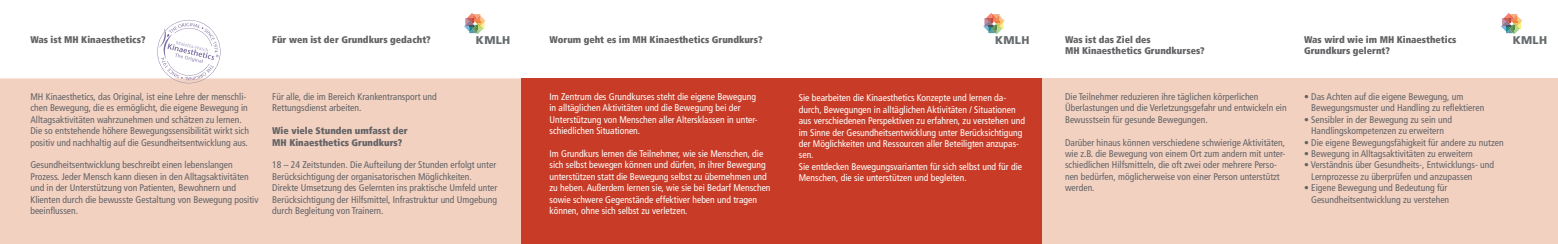
<style>
.page{position:relative;width:1558px;height:244px;background:#fff}
.page>*{position:absolute;margin:0;border:0;box-sizing:border-box;transform-origin:0 0}
.t1{font:900 11.2px "Frutiger";letter-spacing:.025em;color:#666b6d}
.t2{font:condensed 9.62px/11.4px "Frutiger LT";color:#636366}
.t3{font:condensed 9.62px/11.4px "Frutiger LT";color:#fff}
.t4{font:900 condensed 9.62px/11.4px "Frutiger LT";color:#636366}
</style>
<div class="page">
<div style="left:0;top:78px;width:521px;height:165px;background:#f2d1c1"></div>
<div style="left:1042px;top:78px;width:516px;height:165px;background:#f2d1c1"></div>
<div style="left:521px;top:78px;width:521px;height:165px;background:#c83c27"></div>
<svg style="left:983px;top:13px;width:21px;height:21px"></svg>
<svg style="left:464px;top:13px;width:21px;height:21px"></svg>
<svg style="left:1501px;top:13px;width:21px;height:21px"></svg>
<svg style="left:157px;top:20px;width:63px;height:63px"></svg>
<p class="t4" style="left:30px;top:34px;width:117px">Was ist MH Kinaesthetics?</p>
<p class="t2" style="left:30px;top:91px;width:220px">MH Kinaesthetics, das Original, ist eine Lehre der menschli&shy;chen Bewegung, die es ermöglicht, die eigene Bewegung in Alltagsaktivitäten wahrzunehmen und schätzen zu lernen.<br>Die so entstehende höhere Bewegungssensibilität wirkt sich positiv und nachhaltig auf die Gesundheitsentwicklung aus.</p>
<p class="t2" style="left:30px;top:159px;width:230px">Gesundheitsentwicklung beschreibt einen lebenslangen Prozess. Jeder Mensch kann diesen in den Alltagsaktivitäten und in der Unterstützung von Patienten, Bewohnern und Klienten durch die bewusste Gestaltung von Bewegung positiv beeinflussen.</p>
<p class="t1" style="left:476px;top:33px;width:36px">KMLH</p>
<p class="t1" style="left:995px;top:33px;width:36px">KMLH</p>
<p class="t4" style="left:1065px;top:34px;width:87px">Was ist das Ziel des</p>
<p class="t1" style="left:1512px;top:33px;width:36px">KMLH</p>
<p class="t4" style="left:1065px;top:45px;width:141px">MH Kinaesthetics Grundkurses?</p>
<p class="t2" style="left:1065px;top:91px;width:223px">Die Teilnehmer reduzieren ihre täglichen körperlichen<br>Überlastungen und die Verletzungsgefahr und entwickeln ein<br>Bewusstsein für gesunde Bewegungen.</p>
<p class="t2" style="left:1065px;top:136px;width:222px">Darüber hinaus können verschiedene schwierige Aktivitäten, wie z.B. die Bewegung von einem Ort zum andern mit unter&shy;schiedlichen Hilfsmitteln, die oft zwei oder mehrere Perso&shy;nen bedürfen, möglicherweise von einer Person unterstützt werden.</p>
<p class="t4" style="left:549px;top:34px;width:215px">Worum geht es im MH Kinaesthetics Grundkurs?</p>
<p class="t4" style="left:272px;top:34px;width:160px">Für wen ist der Grundkurs gedacht?</p>
<p class="t4" style="left:1304px;top:34px;width:154px">Was wird wie im MH Kinaesthetics<br>Grundkurs gelernt?</p>
<p class="t2" style="left:1311px;top:91px;width:175px;text-indent:-7px">• Das Achten auf die eigene Bewegung, um<br>Bewegungsmuster und Handling zu reflektieren</p>
<p class="t2" style="left:1304px;top:113px;width:149px;text-align:center">• Sensibler in der Bewegung zu sein und<br>Handlingskompetenzen zu erweitern</p>
<p class="t2" style="left:1304px;top:136px;width:201px">• Die eigene Bewegungsfähigkeit für andere zu nutzen</p>
<p class="t2" style="left:1304px;top:148px;width:170px">• Bewegung in Alltagsaktivitäten zu erweitern</p>
<p class="t2" style="left:1311px;top:159px;width:184px;text-indent:-7px">• Verständnis über Gesundheits-, Entwicklungs- und<br>Lernprozesse zu überprüfen und anzupassen</p>
<p class="t2" style="left:1304px;top:182px;width:147px;text-align:right">• Eigene Bewegung und Bedeutung für<br>Gesundheitsentwicklung zu verstehen</p>
<p class="t3" style="left:549px;top:91px;width:210px">Im Zentrum des Grundkurses steht die eigene Bewegung in alltäglichen Aktivitäten und die Bewegung bei der Unter stützung von Menschen aller Altersklassen in unter&shy;schiedlichen Situationen.</p>
<p class="t3" style="left:549px;top:147px;width:223px">Im Grundkurs lernen die Teilnehmer, wie sie Menschen, die sich selbst bewegen können und dürfen, in ihrer Bewegung unterstützen statt die Bewegung selbst zu übernehmen und zu heben. Außerdem lernen sie, wie sie bei Bedarf Menschen sowie schwere Gegenstände effektiver heben und tragen können, ohne sich selbst zu verletzen.</p>
<p class="t2" style="left:272px;top:91px;width:166px">Für alle, die im Bereich Krankentransport und<br>Rettungsdienst arbeiten.</p>
<p class="t4" style="left:272px;top:125px;width:137px">Wie viele Stunden umfasst der<br>MH Kinaesthetics Grundkurs?</p>
<p class="t2" style="left:272px;top:159px;width:226px">18 – 24 Zeitstunden. Die Aufteilung der Stunden erfolgt unter Berücksichtigung der organisatorischen Möglichkeiten.<br>Direkte Umsetzung des Gelernten ins praktische Umfeld unter Berücksichtigung der Hilfsmittel, Infrastruktur und Umgebung durch Begleitung von Trainern.</p>
<p class="t3" style="left:799px;top:92px;width:228px">Sie bearbeiten die Kinaesthetics Konzepte und lernen da&shy;durch, Bewegungen in alltäglichen Aktivitäten / Situationen aus verschiedenen Perspektiven zu erfahren, zu verstehen und im Sinne der Gesundheitsentwicklung unter Berücksichtigung der Möglichkeiten und Ressourcen aller Beteiligten anzupas&shy;sen.<br>Sie entdecken Bewegungsvarianten für sich selbst und für die Menschen, die sie unterstützen und begleiten.</p>
</div>
